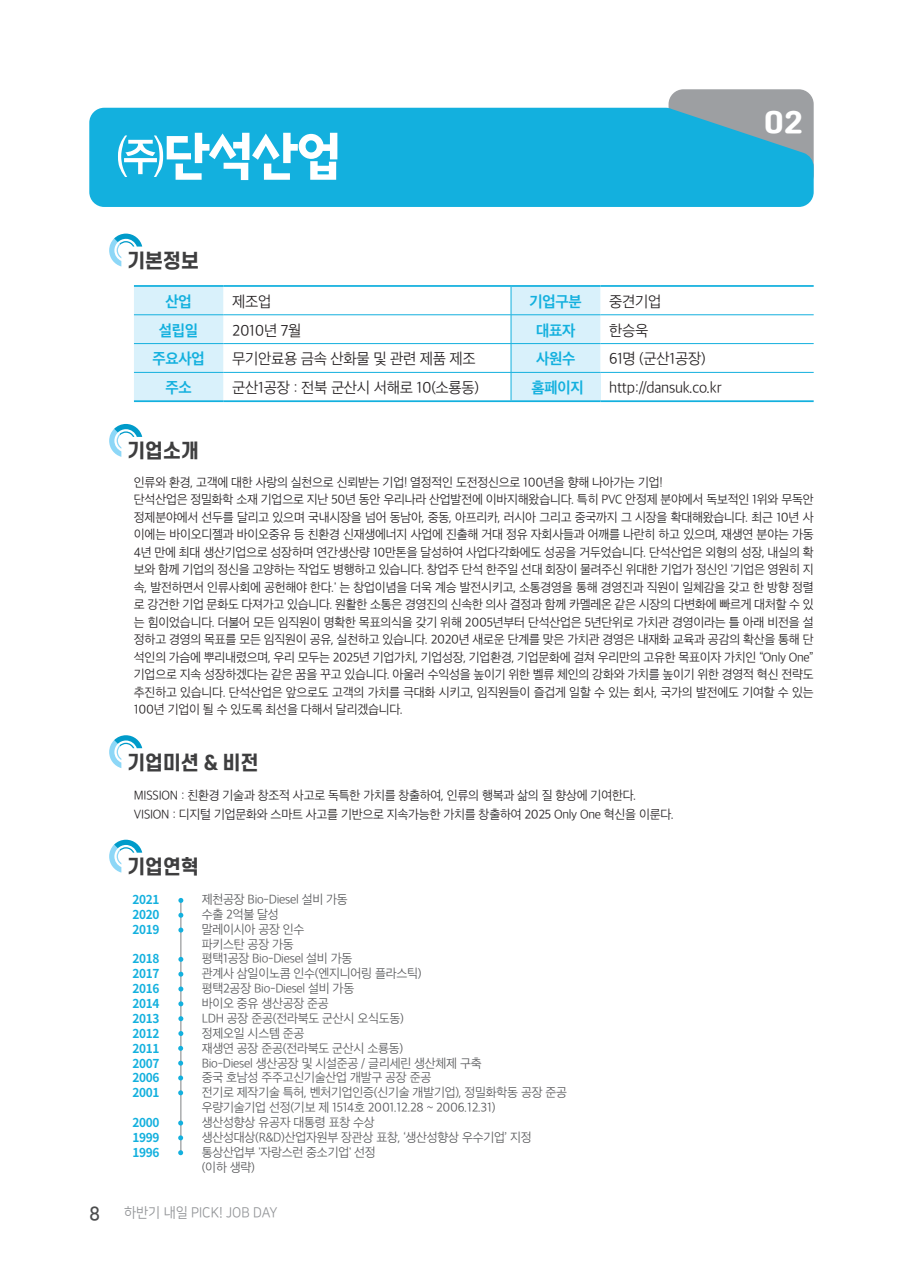
<style>
.page{position:relative;width:903px;height:1275px;background:#fff}
.page>*{position:absolute;margin:0;border:0;box-sizing:border-box;transform-origin:0 0}
.t1{font:50.75px "BRB";color:#fff}
.t2{font:29.75px "Cafe 24 Ssurround";color:#fff}
.t3{font:800 19.25px "S Core Dream 7";letter-spacing:-.03em;color:#3e3e3f}
.t4{font:14.88px "SD Gothic Neoa c Lt";letter-spacing:-.02em;color:#231f20}
.t5{font:14.88px "SD Gothic Neoa g Bd";letter-spacing:-.02em;color:#13b0de}
.t6{font:14px "Nanum Square R";color:#939598;scale:.95 1}
.t7{font:12.25px/17.5px "SD Gothic Neoa c Lt";letter-spacing:-.02em;color:#231f20}
.t8{font:12.25px/14.9px "SD Gothic Neoa c Lt";letter-spacing:-.02em;color:#57585a}
.t9{font:700 12.25px/14.9px "Noto Sans KR";letter-spacing:-.02em;color:#13b0de;text-align:justify}
.s1{font-family:"Nanum Square B";font-size:19.25px;color:#4b4c4d}
</style>
<div class="page">
<div style="left:668px;top:89px;width:146px;height:101px;background:#9d9fa2;border-radius:15px"></div>
<div style="left:89px;top:108px;width:725px;height:99px;background:#13b0de"></div>
<svg style="left:109px;top:424px;width:33px;height:33px"></svg>
<svg style="left:109px;top:735px;width:33px;height:33px"></svg>
<hr style="left:181px;top:900px;width:1px;height:254px;background:#808285">
<svg style="left:178px;top:898px;width:5px;height:5px"></svg>
<svg style="left:178px;top:913px;width:5px;height:5px"></svg>
<svg style="left:178px;top:928px;width:5px;height:4px"></svg>
<svg style="left:178px;top:957px;width:5px;height:5px"></svg>
<svg style="left:178px;top:972px;width:5px;height:5px"></svg>
<svg style="left:178px;top:986px;width:5px;height:5px"></svg>
<svg style="left:178px;top:1001px;width:5px;height:5px"></svg>
<svg style="left:178px;top:1016px;width:5px;height:5px"></svg>
<svg style="left:178px;top:1031px;width:5px;height:5px"></svg>
<svg style="left:178px;top:1046px;width:5px;height:5px"></svg>
<svg style="left:178px;top:1061px;width:5px;height:5px"></svg>
<svg style="left:178px;top:1075px;width:5px;height:5px"></svg>
<svg style="left:178px;top:1090px;width:5px;height:5px"></svg>
<svg style="left:178px;top:1120px;width:5px;height:5px"></svg>
<svg style="left:178px;top:1135px;width:5px;height:5px"></svg>
<svg style="left:178px;top:1150px;width:5px;height:5px"></svg>
<svg style="left:109px;top:840px;width:33px;height:33px"></svg>
<div style="left:134px;top:287px;width:89px;height:113px;background:#d9f1fb"></div>
<hr style="left:134px;top:285px;width:89px;height:2px;background:#13b0de">
<hr style="left:223px;top:285px;width:288px;height:2px;background:#13b0de">
<hr style="left:511px;top:285px;width:89px;height:2px;background:#13b0de">
<hr style="left:600px;top:285px;width:214px;height:2px;background:#13b0de">
<hr style="left:134px;top:314px;width:89px;height:1px;background:#13b0de">
<hr style="left:223px;top:314px;width:288px;height:1px;background:#13b0de">
<hr style="left:600px;top:314px;width:214px;height:1px;background:#13b0de">
<hr style="left:134px;top:343px;width:89px;height:1px;background:#13b0de">
<hr style="left:223px;top:343px;width:288px;height:1px;background:#13b0de">
<hr style="left:600px;top:343px;width:214px;height:1px;background:#13b0de">
<hr style="left:134px;top:372px;width:89px;height:1px;background:#13b0de">
<hr style="left:223px;top:372px;width:288px;height:1px;background:#13b0de">
<hr style="left:600px;top:372px;width:214px;height:1px;background:#13b0de">
<svg style="left:511px;top:286px;width:89px;height:114px;background:#d1eef9"></svg>
<hr style="left:134px;top:400px;width:89px;height:2px;background:#13b0de">
<hr style="left:223px;top:400px;width:288px;height:2px;background:#13b0de">
<hr style="left:511px;top:400px;width:89px;height:2px;background:#13b0de">
<hr style="left:600px;top:400px;width:214px;height:2px;background:#13b0de">
<svg style="left:109px;top:234px;width:33px;height:32px"></svg>
<h1 class="t1" style="left:117px;top:127px;width:225px">㈜단석산업</h1>
<h3 class="t3" style="left:127px;top:247px;width:74px">기본정보</h3>
<p class="t5" style="left:165px;top:294px;width:28px">산업</p>
<p class="t4" style="left:232px;top:294px;width:41px">제조업</p>
<p class="t5" style="left:529px;top:294px;width:54px">기업구분</p>
<p class="t4" style="left:609px;top:294px;width:54px">중견기업</p>
<p class="t5" style="left:159px;top:323px;width:41px">설립일</p>
<p class="t4" style="left:232px;top:323px;width:71px">2010년 7월</p>
<p class="t5" style="left:536px;top:323px;width:41px">대표자</p>
<p class="t4" style="left:609px;top:323px;width:41px">한승욱</p>
<p class="t5" style="left:152px;top:352px;width:54px">주요사업</p>
<p class="t4" style="left:232px;top:351px;width:245px">무기안료용 금속 산화물 및 관련 제품 제조</p>
<p class="t5" style="left:536px;top:352px;width:41px">사원수</p>
<p class="t4" style="left:609px;top:351px;width:98px">61명 (군산1공장)</p>
<p class="t5" style="left:165px;top:380px;width:28px">주소</p>
<p class="t4" style="left:232px;top:380px;width:248px">군산1공장 : 전북 군산시 서해로 10(소룡동)</p>
<p class="t5" style="left:531px;top:380px;width:54px">홈페이지</p>
<p class="t4" style="left:609px;top:380px;width:114px">http://dansuk.co.kr</p>
<h3 class="t3" style="left:127px;top:437px;width:74px">기업소개</h3>
<h2 class="t2" style="left:763px;top:109px;width:41px">02</h2>
<p class="t7" style="left:134px;top:473px;width:681px">인류와 환경, 고객에 대한 사랑의 실천으로 신뢰받는 기업! 열정적인 도전정신으로 100년을 향해 나아가는 기업!<br>단석산업은 정밀화학 소재 기업으로 지난 50년 동안 우리나라 산업발전에 이바지해왔습니다. 특히 PVC 안정제 분야에서 독보적인 1위와 무독안 정제분야에서 선두를 달리고 있으며 국내시장을 넘어 동남아, 중동, 아프리카, 러시아 그리고 중국까지 그 시장을 확대해왔습니다. 최근 10년 사 이에는 바이오디젤과 바이오중유 등 친환경 신재생에너지 사업에 진출해 거대 정유 자회사들과 어깨를 나란히 하고 있으며, 재생연 분야는 가동 4년 만에 최대 생산기업으로 성장하며 연간생산량 10만톤을 달성하여 사업다각화에도 성공을 거두었습니다. 단석산업은 외형의 성장, 내실의 확 보와 함께 기업의 정신을 고양하는 작업도 병행하고 있습니다. 창업주 단석 한주일 선대 회장이 물려주신 위대한 기업가 정신인 '기업은 영원히 지 속, 발전하면서 인류사회에 공헌해야 한다.' 는 창업이념을 더욱 계승 발전시키고, 소통경영을 통해 경영진과 직원이 일체감을 갖고 한 방향 정렬 로 강건한 기업 문화도 다져가고 있습니다. 원활한 소통은 경영진의 신속한 의사 결정과 함께 카멜레온 같은 시장의 다변화에 빠르게 대처할 수 있 는 힘이었습니다. 더불어 모든 임직원이 명확한 목표의식을 갖기 위해 2005년부터 단석산업은 5년단위로 가치관 경영이라는 틀 아래 비전을 설 정하고 경영의 목표를 모든 임직원이 공유, 실천하고 있습니다. 2020년 새로운 단계를 맞은 가치관 경영은 내재화 교육과 공감의 확산을 통해 단 석인의 가슴에 뿌리내렸으며, 우리 모두는 2025년 기업가치, 기업성장, 기업환경, 기업문화에 걸쳐 우리만의 고유한 목표이자 가치인 “Only One” 기업으로 지속 성장하겠다는 같은 꿈을 꾸고 있습니다. 아울러 수익성을 높이기 위한 벨류 체인의 강화와 가치를 높이기 위한 경영적 혁신 전략도 추진하고 있습니다. 단석산업은 앞으로도 고객의 가치를 극대화 시키고, 임직원들이 즐겁게 일할 수 있는 회사, 국가의 발전에도 기여할 수 있는 100년 기업이 될 수 있도록 최선을 다해서 달리겠습니다.</p>
<h3 class="t3" style="left:127px;top:748px;width:133px">기업미션 &amp; 비전</h3>
<p class="t7" style="left:134px;top:785px;width:541px;line-height:19.2px">MISSION : 친환경 기술과 창조적 사고로 독특한 가치를 창출하여, 인류의 행복과 삶의 질 향상에 기여한다.<br>VISION : 디지털 기업문화와 스마트 사고를 기반으로 지속가능한 가치를 창출하여 2025 Only One 혁신을 이룬다.</p>
<h3 class="t3" style="left:127px;top:853px;width:74px">기업연혁</h3>
<p class="t9" style="left:132px;top:892px;width:29px">2021<br>2020<br>2019</p>
<p class="t9" style="left:132px;top:952px;width:29px">2018<br>2017<br>2016<br>2014<br>2013<br>2012<br>2011<br>2007<br>2006<br>2001</p>
<p class="t9" style="left:132px;top:1115px;width:29px">2000<br>1999<br>1996</p>
<p class="t8" style="left:202px;top:892px;width:367px">제천공장 Bio-Diesel 설비 가동<br>수출 2억불 달성<br>말레이시아 공장 인수<br>파키스탄 공장 가동<br>평택1공장 Bio-Diesel 설비 가동<br>관계사 삼일이노콤 인수(엔지니어링 플라스틱)<br>평택2공장 Bio-Diesel 설비 가동<br>바이오 중유 생산공장 준공<br>LDH 공장 준공(전라북도 군산시 오식도동)<br>정제오일 시스템 준공<br>재생연 공장 준공(전라북도 군산시 소룡동)<br>Bio-Diesel 생산공장 및 시설준공 / 글리세린 생산체제 구축<br>중국 호남성 주주고신기술산업 개발구 공장 준공<br>전기로 제작기술 특허, 벤처기업인증(신기술 개발기업), 정밀화학동 공장 준공 우량기술기업 선정(기보 제 1514호 2001.12.28 ~ 2006.12.31)<br>생산성향상 유공자 대통령 표창 수상<br>생산성대상(R&amp;D)산업자원부 장관상 표창, ‘생산성향상 우수기업’ 지정 통상산업부 '자랑스런 중소기업' 선정<br>(이하 생략)</p>
<p class="t6" style="left:89px;top:1206px;width:200px"><span class="s1">8</span> 하반기 내일 PICK! JOB DAY</p>
</div>
